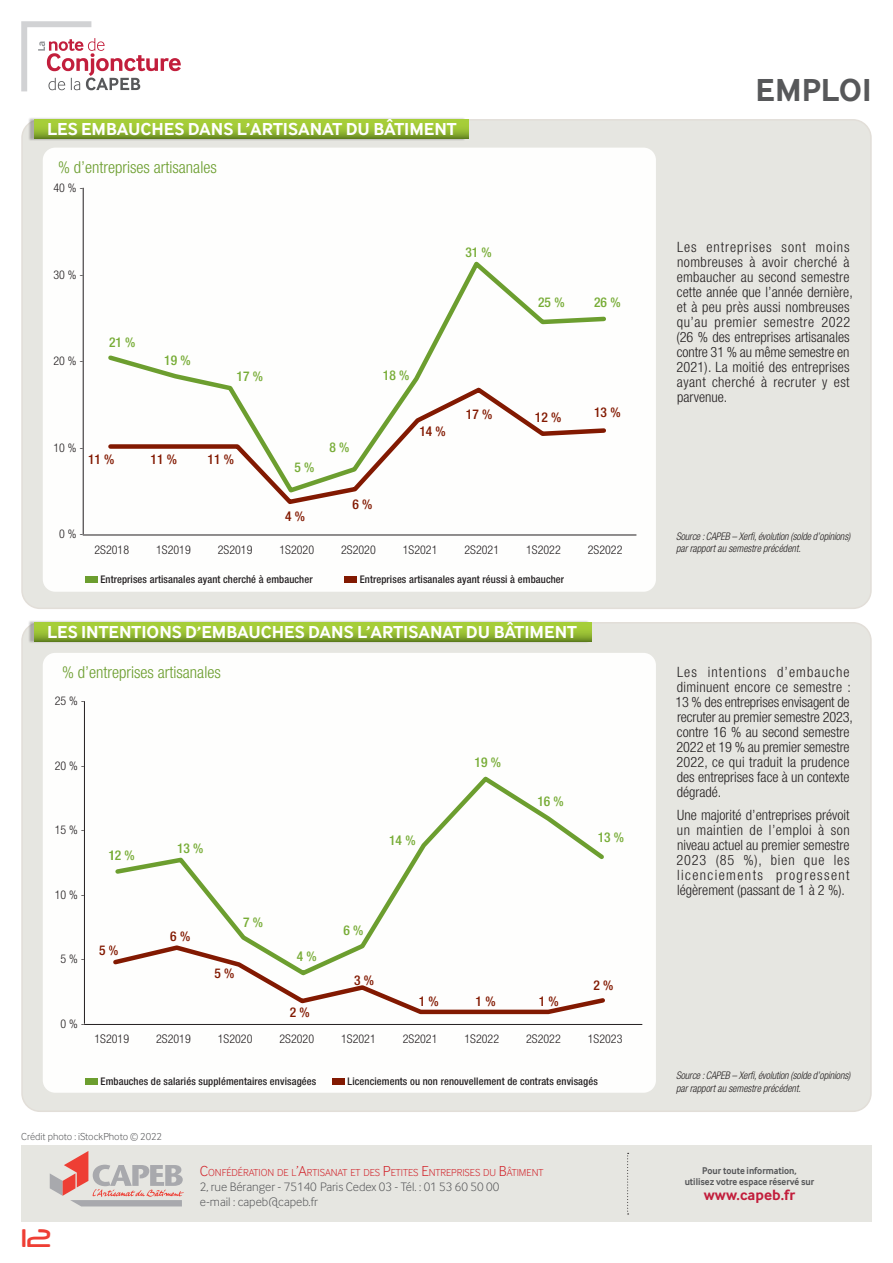
<style>
.page{position:relative;width:893px;height:1263px;background:#fff}
.page>*{position:absolute;margin:0;border:0;box-sizing:border-box;transform-origin:0 0}
.t1{font:700 33px "Inter Face";color:#57585a}
.t2{font:30px "Neuropol";color:#ee3e34}
.t3{font:700 18px "Inter Face";color:#fff}
.TitreBrevegauche{font:300 condensed 16.5px "Helvetica Neue LT Std";color:#6c9e2f}
.t4{font:700 15.45px "Inter Face";color:#c21e3c}
.courant{font:300 condensed 14.25px/15px "Helvetica Neue LT Std";letter-spacing:.015em;color:#231f20}
.TexteRendezVous{font:500 condensed 13.5px "Helvetica Neue LT Std";color:#77ac36}
.TexteRendezVous-2{font:500 condensed 13.5px "Helvetica Neue LT Std";color:#821901}
.t5{font:300 12.75px "Inter Face";color:#57585a}
.TexteRendezVous-3{font:300 condensed 12px "Helvetica Neue LT Std";color:#231f20}
.TexteRendezVous-4{font:500 condensed 10.5px "Helvetica Neue LT Std";letter-spacing:.01em;color:#231f20}
.t6{font:italic 300 condensed 10.5px/12.6px "Helvetica Neue LT Std";letter-spacing:-.01em;color:#231f20;scale:.95 1}
.t7{font:300 10.5px "Inter Face";color:#d1232a}
.t8{font:300 10.5px "Inter Face";color:#57585a}
.t9{font:700 10.2px/12px "Inter Face";color:#57585a;text-align:center;scale:.9 1}
.s1{font-size:15px}
</style>
<div class="page">
<div style="left:22px;top:623px;width:849px;height:488px;background:#e6e6e1;border-radius:18px"></div>
<div style="left:22px;top:120px;width:849px;height:488px;background:#e6e6e1;border-radius:18px"></div>
<div style="left:28px;top:117px;width:438px;height:24px;background:#231f20;opacity:.3"></div>
<svg style="left:34px;top:119px;width:434px;height:20px;background:#93b832"></svg>
<div style="left:43px;top:148px;width:613px;height:444px;background:#fefefd;border-radius:12px"></div>
<div style="left:43px;top:653px;width:613px;height:440px;background:#fefefd;border-radius:12px"></div>
<div style="left:28px;top:620px;width:561px;height:24px;background:#231f20;opacity:.3"></div>
<svg style="left:34px;top:622px;width:557px;height:20px;background:#92b832"></svg>
<hr style="left:83px;top:188px;width:1px;height:346px;background:#231f20">
<hr style="left:83px;top:535px;width:553px;height:1px;background:#231f20">
<hr style="left:84px;top:701px;width:1px;height:323px;background:#231f20">
<hr style="left:84px;top:1024px;width:558px;height:1px;background:#231f20">
<div style="left:85px;top:1079px;width:13px;height:6px;background:#6c9e2f"></div>
<div style="left:332px;top:1079px;width:13px;height:6px;background:#821901"></div>
<div style="left:85px;top:576px;width:13px;height:7px;background:#6c9e2f"></div>
<div style="left:344px;top:576px;width:13px;height:7px;background:#821901"></div>
<svg style="left:113px;top:960px;width:492px;height:55px"></svg>
<svg style="left:114px;top:776px;width:491px;height:201px"></svg>
<svg style="left:279px;top:494px;width:63px;height:10px"></svg>
<svg style="left:108px;top:261px;width:498px;height:233px"></svg>
<svg style="left:21px;top:21px;width:160px;height:71px"></svg>
<div style="left:21px;top:1145px;width:851px;height:76px;background:#e6e6e1"></div>
<svg style="left:627px;top:1153px;width:2px;height:61px"></svg>
<svg style="left:50px;top:1151px;width:134px;height:55px"></svg>
<p class="t3" style="left:47px;top:119px;width:411px">LES EMBAUCHES DANS L’ARTISANAT DU BÂTIMENT</p>
<p class="TitreBrevegauche" style="left:58px;top:158px;width:160px">% d’entreprises artisanales</p>
<p class="TexteRendezVous-3" style="left:53px;top:181px;width:31px">40 % -</p>
<p class="TexteRendezVous-3" style="left:53px;top:267px;width:31px">30 % -</p>
<p class="TexteRendezVous-3" style="left:53px;top:354px;width:31px">20 % -</p>
<p class="TexteRendezVous" style="left:109px;top:334px;width:28px">21 %</p>
<p class="TexteRendezVous" style="left:164px;top:352px;width:28px">19 %</p>
<p class="TexteRendezVous-3" style="left:53px;top:441px;width:31px">10 % -</p>
<p class="TexteRendezVous" style="left:237px;top:369px;width:28px">17 %</p>
<p class="TexteRendezVous-2" style="left:88px;top:451px;width:28px">11 %</p>
<p class="TexteRendezVous-2" style="left:151px;top:451px;width:28px">11 %</p>
<p class="TexteRendezVous-2" style="left:208px;top:451px;width:28px">11 %</p>
<p class="TexteRendezVous-3" style="left:59px;top:527px;width:26px">0 % -</p>
<p class="TexteRendezVous" style="left:465px;top:244px;width:28px">31 %</p>
<p class="TexteRendezVous" style="left:538px;top:294px;width:28px">25 %</p>
<p class="TexteRendezVous" style="left:383px;top:367px;width:28px">18 %</p>
<p class="TexteRendezVous" style="left:294px;top:459px;width:21px">5 %</p>
<p class="TexteRendezVous-2" style="left:285px;top:508px;width:21px">4 %</p>
<p class="TexteRendezVous" style="left:329px;top:439px;width:21px">8 %</p>
<p class="TexteRendezVous-2" style="left:353px;top:496px;width:21px">6 %</p>
<p class="TexteRendezVous-2" style="left:419px;top:423px;width:28px">14 %</p>
<p class="TexteRendezVous-2" style="left:466px;top:406px;width:28px">17 %</p>
<p class="TexteRendezVous-2" style="left:535px;top:409px;width:28px">12 %</p>
<p class="TexteRendezVous" style="left:594px;top:294px;width:28px">26 %</p>
<p class="TexteRendezVous-2" style="left:594px;top:404px;width:28px">13 %</p>
<p class="TexteRendezVous-3" style="left:95px;top:542px;width:36px">2S2018</p>
<p class="TexteRendezVous-3" style="left:156px;top:542px;width:36px">1S2019</p>
<p class="TexteRendezVous-3" style="left:218px;top:542px;width:36px">2S2019</p>
<p class="TexteRendezVous-3" style="left:280px;top:542px;width:36px">1S2020</p>
<p class="TexteRendezVous-3" style="left:341px;top:542px;width:36px">2S2020</p>
<p class="TexteRendezVous-3" style="left:403px;top:542px;width:36px">1S2021</p>
<p class="TexteRendezVous-3" style="left:465px;top:542px;width:36px">2S2021</p>
<p class="TexteRendezVous-3" style="left:526px;top:542px;width:36px">1S2022</p>
<p class="TexteRendezVous-3" style="left:588px;top:542px;width:36px">2S2022</p>
<p class="TexteRendezVous-4" style="left:100px;top:573px;width:214px">Entreprises artisanales ayant cherché à embaucher</p>
<p class="TexteRendezVous-4" style="left:360px;top:573px;width:206px">Entreprises artisanales ayant réussi à embaucher</p>
<p class="t3" style="left:47px;top:622px;width:531px">LES INTENTIONS D EMBAUCHES DANS L’ARTISANAT DU BÂTIMENT</p>
<p class="t3" style="left:197px;top:613px;width:6px">,</p>
<p class="TitreBrevegauche" style="left:62px;top:663px;width:160px">% d’entreprises artisanales</p>
<p class="TexteRendezVous-3" style="left:55px;top:694px;width:31px">25 % -</p>
<p class="TexteRendezVous-3" style="left:55px;top:758px;width:31px">20 % -</p>
<p class="TexteRendezVous-3" style="left:55px;top:823px;width:31px">15 % -</p>
<p class="TexteRendezVous" style="left:108px;top:847px;width:28px">12 %</p>
<p class="TexteRendezVous" style="left:177px;top:840px;width:28px">13 %</p>
<p class="TexteRendezVous" style="left:389px;top:832px;width:28px">14 %</p>
<p class="TexteRendezVous" style="left:475px;top:754px;width:28px">19 %</p>
<p class="TexteRendezVous" style="left:537px;top:794px;width:28px">16 %</p>
<p class="TexteRendezVous" style="left:598px;top:829px;width:28px">13 %</p>
<p class="TexteRendezVous-3" style="left:55px;top:887px;width:31px">10 % -</p>
<p class="TexteRendezVous-3" style="left:61px;top:952px;width:26px">5 % -</p>
<p class="TexteRendezVous-3" style="left:61px;top:1017px;width:26px">0 % -</p>
<p class="TexteRendezVous-2" style="left:99px;top:942px;width:21px">5 %</p>
<p class="TexteRendezVous-2" style="left:170px;top:928px;width:21px">6 %</p>
<p class="TexteRendezVous" style="left:243px;top:914px;width:21px">7 %</p>
<p class="TexteRendezVous-2" style="left:214px;top:965px;width:21px">5 %</p>
<p class="TexteRendezVous" style="left:297px;top:948px;width:21px">4 %</p>
<p class="TexteRendezVous-2" style="left:290px;top:1004px;width:21px">2 %</p>
<p class="TexteRendezVous" style="left:343px;top:922px;width:21px">6 %</p>
<p class="TexteRendezVous-2" style="left:354px;top:972px;width:21px">3 %</p>
<p class="TexteRendezVous-2" style="left:419px;top:993px;width:21px">1 %</p>
<p class="TexteRendezVous-2" style="left:476px;top:993px;width:21px">1 %</p>
<p class="TexteRendezVous-2" style="left:539px;top:993px;width:21px">1 %</p>
<p class="TexteRendezVous-2" style="left:593px;top:977px;width:21px">2 %</p>
<p class="TexteRendezVous-3" style="left:95px;top:1031px;width:36px">1S2019</p>
<p class="TexteRendezVous-3" style="left:156px;top:1031px;width:36px">2S2019</p>
<p class="TexteRendezVous-3" style="left:218px;top:1031px;width:36px">1S2020</p>
<p class="TexteRendezVous-3" style="left:280px;top:1031px;width:36px">2S2020</p>
<p class="TexteRendezVous-3" style="left:341px;top:1031px;width:36px">1S2021</p>
<p class="TexteRendezVous-3" style="left:403px;top:1031px;width:36px">2S2021</p>
<p class="TexteRendezVous-3" style="left:465px;top:1031px;width:36px">1S2022</p>
<p class="TexteRendezVous-3" style="left:526px;top:1031px;width:36px">2S2022</p>
<p class="TexteRendezVous-3" style="left:588px;top:1031px;width:36px">1S2023</p>
<p class="TexteRendezVous-4" style="left:101px;top:1075px;width:217px">Embauches de salariés supplémentaires envisagées</p>
<p class="TexteRendezVous-4" style="left:348px;top:1075px;width:252px">Licenciements ou non renouvellement de contrats envisagés</p>
<p class="t8" style="left:21px;top:1131px;width:142px">Crédit photo : iStockPhoto © 2022</p>
<h2 class="t2" style="left:21px;top:1222px;width:31px">12</h2>
<p class="t7" style="left:200px;top:1167px;width:345px"><span class="s1">C</span>ONFÉDÉRATION DE L<span class="s1">’A</span>RTISANAT ET DES <span class="s1">P</span>ETITES <span class="s1">E</span>NTREPRISES DU <span class="s1">B</span>ÂTIMENT</p>
<p class="t5" style="left:200px;top:1180px;width:301px">2, rue Béranger - 75140 Paris Cedex 03 - Tél. : 01 53 60 50 00</p>
<p class="t5" style="left:200px;top:1195px;width:120px">e-mail : capeb@capeb.fr</p>
<p class="t1" style="left:755px;top:70px;width:118px">EMPLOI</p>
<p class="courant" style="left:676px;top:239px;width:178px">Les entreprises sont moins nombreuses à avoir cherché à embaucher au second semestre cette année que l’année dernière, et à peu près aussi nombreuses qu’au premier semestre 2022 (26 % des entreprises artisanales contre 31 % au même semestre en<br>2021). La moitié des entreprises ayant cherché à recruter y est parvenue.</p>
<p class="t6" style="left:676px;top:530px;width:185px">Source : CAPEB – Xerfi, évolution (solde d’opinions) par rapport au semestre précédent.</p>
<p class="courant" style="left:675px;top:664px;width:179px">Les intentions d’embauche diminuent encore ce semestre :<br>13 % des entreprises envisagent de recruter au premier semestre 2023, contre 16 % au second semestre<br>2022 et 19 % au premier semestre<br>2022, ce qui traduit la prudence des entreprises face à un contexte dégradé.</p>
<p class="courant" style="left:676px;top:807px;width:175px;text-align:justify">Une majorité d’entreprises prévoit un maintien de l’emploi à son niveau actuel au premier semestre 2023 (85 %), bien que les licenciements progressent légèrement (passant de 1 à 2 %).</p>
<p class="t6" style="left:676px;top:1069px;width:185px">Source : CAPEB – Xerfi, évolution (solde d’opinions) par rapport au semestre précédent.</p>
<p class="t9" style="left:685px;top:1164px;width:146px">Pour toute information,<br>utilisez votre espace réservé sur</p>
<p class="t4" style="left:704px;top:1185px;width:93px">www.capeb.fr</p>
</div>
